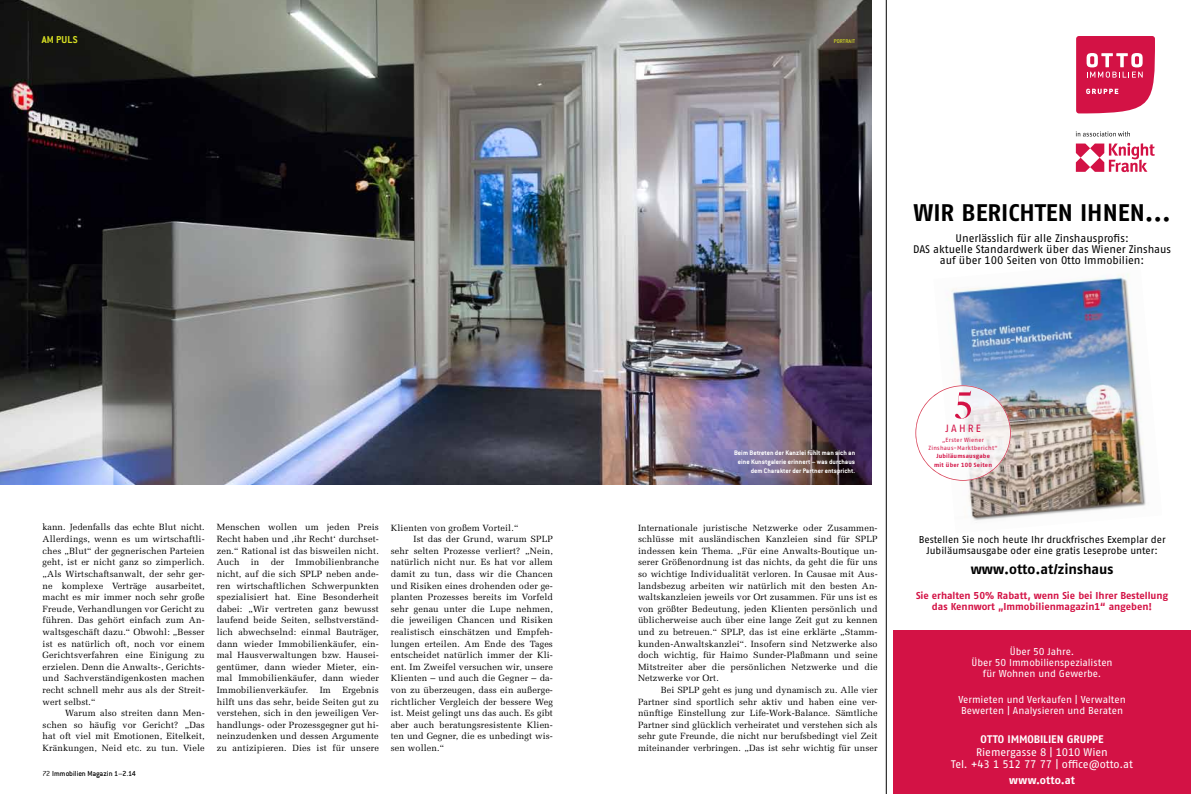
<style>
.page{position:relative;width:1191px;height:794px;background:#fff}
.page>*{position:absolute;margin:0;border:0;box-sizing:border-box;transform-origin:0 0}
.t1{font:700 24px "Fago OT";color:#000}
.t2{font:700 14px "Fago OT";color:#000}
.t3{font:11px/11px "Fago OT";color:#000;text-align:center}
.t4{font:11px/12px "Fago OT";letter-spacing:-.01em;color:#fff;text-align:center}
.t5{font:700 11px "Fago OT";letter-spacing:-.005em;color:#fff}
.t6{font:700 11px "Fago OT";letter-spacing:.02em;color:#fff}
.t7{font:700 11px "Conduit ITC";letter-spacing:.015em;color:#d7df23}
.t8{font:10.5px "Fago OT";color:#d31245}
.t9{font:10px/11px "Fago OT";letter-spacing:-.005em;color:#fff}
.t10{font:10px/11px "Fago OT";letter-spacing:-.005em;color:#000;text-align:center}
.t11{font:700 10px/11px "Fago OT";color:#d31245;text-align:center}
.t12{font:9px/11.6px "Melior";letter-spacing:.015em;color:#000;text-align:justify}
.t13{font:500 8px "Conduit ITC";letter-spacing:-.005em;color:#000}
.t14{font:700 7.2px/9px "Conduit ITC";letter-spacing:.005em;color:#fff;text-align:right}
.t15{font:6px/8.2px "Fago OT";letter-spacing:.04em;color:#d31245;text-align:center}
.t16{font:700 6px/8.2px "Fago OT";letter-spacing:.035em;color:#d31245;text-align:center}
.t17{font:500 6px "Conduit ITC";letter-spacing:.01em;color:#d7df23}
.s1{font-weight:300}
</style>
<div class="page">
<img style="left:0;top:0;width:871px;height:484px">
<div style="left:893px;top:630px;width:298px;height:164px;background:#d31245"></div>
<svg style="left:1076px;top:36px;width:79px;height:77px;background:#d93661"></svg>
<svg style="left:1075px;top:131px;width:54px;height:5px"></svg>
<svg style="left:1075px;top:143px;width:79px;height:29px"></svg>
<img style="left:949px;top:274px;width:197px;height:247px">
<img style="left:971px;top:386px;width:39px;height:59px">
<img style="left:949px;top:445px;width:59px;height:35px">
<img style="left:943px;top:385px;width:63px;height:29px">
<img style="left:983px;top:413px;width:27px;height:63px">
<img style="left:951px;top:475px;width:32px;height:6px">
<svg style="left:915px;top:390px;width:56px;height:89px"></svg>
<hr style="left:886px;top:0;width:1px;height:794px;background:#000">
<p class="t7" style="left:42px;top:33px;width:35px">Am Puls</p>
<p class="t17" style="left:834px;top:37px;width:20px">Portrait</p>
<p class="t12" style="left:43px;top:521px;width:164px">kann. Jedenfalls das echte Blut nicht.<br>Allerdings, wenn es um wirtschaftli&shy;ches „Blut“ der gegnerischen Parteien geht, ist er nicht ganz so zimperlich. „Als Wirtschaftsanwalt, der sehr ger&shy;ne komplexe Verträge ausarbeitet, macht es mir immer noch sehr große Freude, Verhandlungen vor Gericht zu führen. Das gehört einfach zum An&shy;waltsgeschäft dazu.“ Obwohl: „Besser ist es natürlich oft, noch vor einem Gerichtsverfahren eine Einigung zu erzielen. Denn die Anwalts-, Gerichts&shy;und Sachverständigenkosten machen recht schnell mehr aus als der Streit&shy;wert selbst.“</p>
<p class="t12" style="left:43px;top:707px;width:164px;text-indent:23px">Warum also streiten dann Men&shy;schen so häufig vor Gericht? „Das hat oft viel mit Emotionen, Eitelkeit, Kränkungen, Neid etc. zu tun. Viele</p>
<p class="t13" style="left:43px;top:769px;width:95px"><span class="s1">72</span> i mmobilien Magazin 1–2.14</p>
<p class="t12" style="left:217px;top:521px;width:164px">Menschen wollen um jeden Preis Recht haben und ‚ihr Recht‘ durchset&shy;zen.“ Rational ist das bisweilen nicht.<br>Auch in der Immobilienbranche nicht, auf die sich SPLP neben ande&shy;ren wirtschaftlichen Schwerpunkten spezialisiert hat. Eine Besonderheit dabei: „Wir vertreten ganz bewusst laufend beide Seiten, selbstverständ&shy;lich abwechselnd: einmal Bauträger, dann wieder Immobilienkäufer, ein&shy;mal Hausverwaltungen bzw. Hausei&shy;gentümer, dann wieder Mieter, ein&shy;mal Immobilienkäufer, dann wieder Immobilienverkäufer.</p>
<p class="t12" style="left:217px;top:684px;width:164px;text-indent:126px">Ergebnis hilft uns das sehr, beide Seiten gut zu verstehen, sich in den jeweiligen Ver&shy;handlungs- oder Prozessgegner gut hi&shy;neinzudenken und dessen Argumente zu antizipieren. Dies ist für unsere</p>
<p class="t12" style="left:320px;top:684px;width:13px">Im</p>
<p class="t12" style="left:391px;top:521px;width:129px">Klienten von großem Vorteil.“</p>
<p class="t12" style="left:413px;top:533px;width:141px">Ist das der Grund, warum SPLP</p>
<p class="t12" style="left:391px;top:545px;width:164px">sehr selten Prozesse verliert? „Nein,</p>
<p class="t12" style="left:391px;top:556px;width:164px">natürlich nicht nur. Es hat vor allem</p>
<p class="t12" style="left:391px;top:568px;width:164px">damit zu tun, dass wir die Chancen</p>
<p class="t12" style="left:391px;top:579px;width:164px">und Risiken eines drohenden oder ge-</p>
<p class="t12" style="left:391px;top:591px;width:164px">planten Prozesses bereits im Vorfeld</p>
<p class="t12" style="left:391px;top:603px;width:164px">sehr genau unter die Lupe nehmen,</p>
<p class="t12" style="left:391px;top:614px;width:164px">die jeweiligen Chancen und Risiken</p>
<p class="t12" style="left:391px;top:626px;width:164px">realistisch einschätzen und Empfeh-</p>
<p class="t12" style="left:391px;top:637px;width:164px">lungen erteilen. Am Ende des Tages</p>
<p class="t12" style="left:391px;top:649px;width:164px">entscheidet natürlich immer der Kli-</p>
<p class="t12" style="left:391px;top:661px;width:164px">ent. Im Zweifel versuchen wir, unsere</p>
<p class="t12" style="left:391px;top:672px;width:164px">Klienten – und auch die Gegner – da-</p>
<p class="t12" style="left:391px;top:684px;width:164px">von zu überzeugen, dass ein außerge-</p>
<p class="t12" style="left:391px;top:695px;width:164px">richtlicher Vergleich der bessere Weg</p>
<p class="t12" style="left:391px;top:707px;width:164px">ist. Meist gelingt uns das auch. Es gibt</p>
<p class="t12" style="left:391px;top:719px;width:164px">aber auch beratungsresistente Klien-</p>
<p class="t12" style="left:391px;top:730px;width:164px">ten und Gegner, die es unbedingt wis-</p>
<p class="t12" style="left:391px;top:742px;width:55px">sen wollen.“</p>
<h1 class="t1" style="left:913px;top:199px;width:259px">WIR BERICHTEN IHNEN...</h1>
<p class="t3" style="left:913px;top:232px;width:259px">Unerlässlich für alle Zinshausprofis:<br>DAS aktuelle Standardwerk über das Wiener Zinshaus auf über 100 Seiten von Otto Immobilien:</p>
<p class="t14" style="left:734px;top:448px;width:123px">Beim Betreten der Kanzlei fühlt man sich an eine Kunstgalerie erinnert – was durchaus dem Charakter der Partner entspricht.</p>
<p class="t12" style="left:638px;top:521px;width:241px">Internationale juristische Netzwerke oder Zusammen&shy;schlüsse mit ausländischen Kanzleien sind für SPLP indessen kein Thema. „Für eine Anwalts-Boutique un&shy;serer Größenordnung ist das nichts, da geht die für uns so wichtige Individualität verloren. In Causae mit Aus&shy;landsbezug arbeiten wir natürlich mit den besten An&shy;waltskanzleien jeweils vor Ort zusammen. Für uns ist es von größter Bedeutung, jeden Klienten persönlich und üblicherweise auch über eine lange Zeit gut zu kennen und zu betreuen.“ SPLP, das ist eine erklärte „Stamm&shy;kunden-Anwaltskanzlei“. Insofern sind Netzwerke also doch wichtig, für Haimo Sunder-Plaßmann und seine Mitstreiter aber die persönlichen Netzwerke und die Netzwerke vor Ort.</p>
<p class="t12" style="left:638px;top:684px;width:241px;text-indent:23px">Bei SPLP geht es jung und dynamisch zu. Alle vier Partner sind sportlich sehr aktiv und haben eine ver&shy;nünftige Einstellung zur Life-Work-Balance. Sämtliche Partner sind glücklich verheiratet und verstehen sich als sehr gute Freunde, die nicht nur berufsbedingt viel Zeit miteinander verbringen. „Das ist sehr wichtig für unser</p>
<p class="t8" style="left:945px;top:422px;width:37px">JAHRE</p>
<p class="t15" style="left:928px;top:435px;width:71px">„Erster Wiener<br>Zinshaus-Marktbericht“</p>
<p class="t16" style="left:934px;top:452px;width:59px">Jubiläumsausgabe mit über 100 Seiten</p>
<p class="t10" style="left:918px;top:534px;width:248px">Bestellen Sie noch heute Ihr druckfrisches Exemplar der<br>Jubiläumsausgabe oder eine gratis Leseprobe unter:</p>
<h2 class="t2" style="left:970px;top:560px;width:144px">www.otto.at/zinshaus</h2>
<p class="t11" style="left:916px;top:589px;width:254px">Sie erhalten 50% Rabatt, wenn Sie bei Ihrer Bestellung das Kennwort „Immobilienmagazin1“ angeben!</p>
<p class="t9" style="left:971px;top:646px;width:143px;text-align:center">Über 50 Jahre.<br>Über 50 Immobilienspezialisten für Wohnen und Gewerbe.</p>
<p class="t9" style="left:958px;top:693px;width:169px">Vermieten und Verkaufen | Verwalten<br>Bewerten | Analysieren und Beraten</p>
<p class="t5" style="left:980px;top:732px;width:125px">OTTO IMMOBILIEN GRUPPE</p>
<p class="t4" style="left:951px;top:746px;width:183px">Riemergasse 8 | 1010 Wien<br>Tel. +43 1 512 77 77 | office@otto.at</p>
<p class="t6" style="left:1009px;top:773px;width:67px">www.otto.at</p>
</div>
